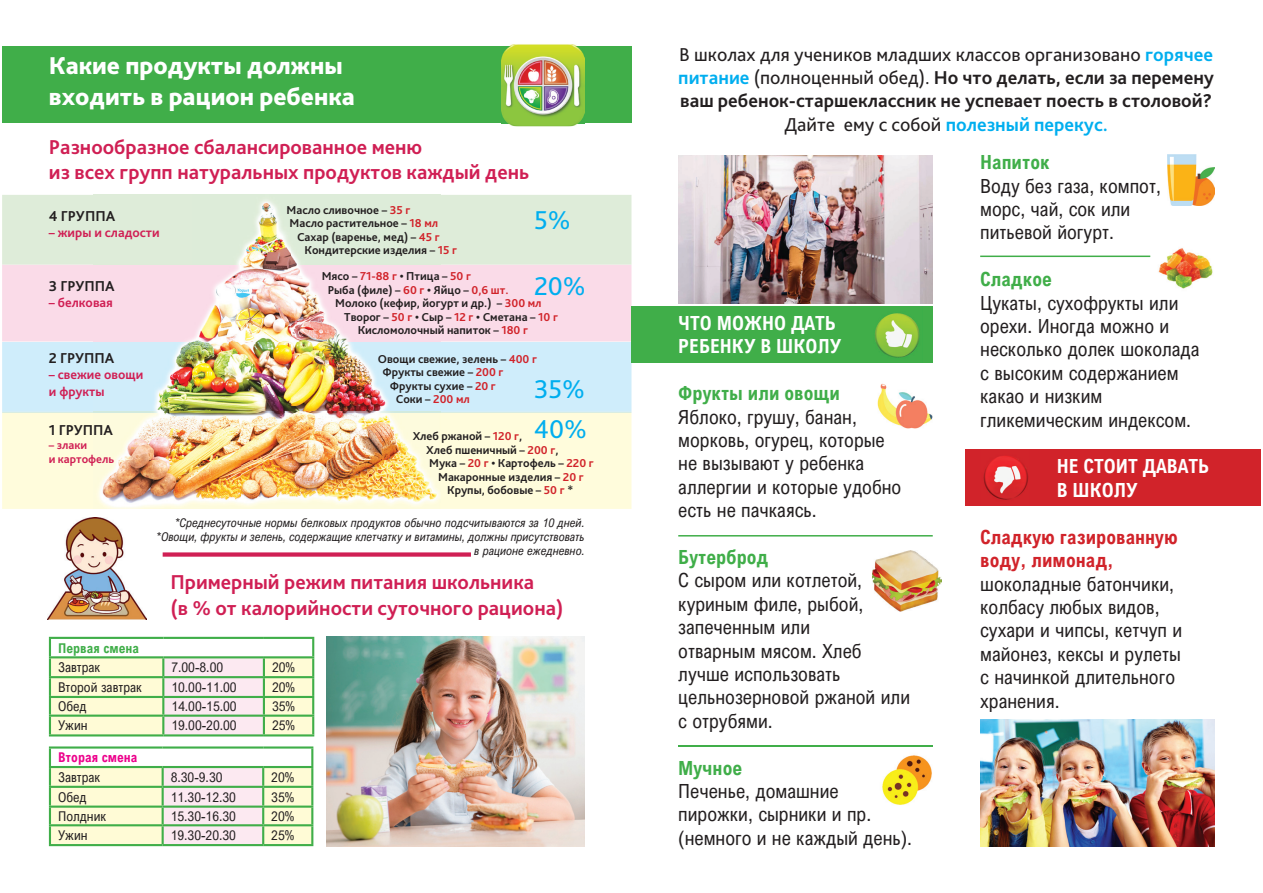
<style>
.page{position:relative;width:1263px;height:893px;background:#fff}
.page>*{position:absolute;margin:0;border:0;box-sizing:border-box;transform-origin:0 0}
.t1{font:27px "Bliss Pro";color:#00aeef}
.t2{font:800 25.5px/30.6px "Bliss Pro";color:#fff}
.t3{font:700 21px/25.2px "Bliss Pro";color:#d01f54}
.t4{font:19.5px/23.4px "Arial Nova Cond";color:#231f20}
.t5{font:700 19.5px/23.4px "Bliss Pro";color:#231f20;text-align:center}
.t6{font:700 19.5px/23.4px "Arial Nova Cond";color:#fff}
.t7{font:700 19.5px "Arial Nova Cond";color:#40ae49}
.t8{font:700 19.5px/23.4px "Arial Nova Cond";color:#d1232a}
.t9{font:700 15px "Bliss Pro";color:#231f20}
.t10{font:13.5px "Arial Nova Cond";color:#231f20}
.t11{font:700 13.5px/16.2px "Bliss Pro";color:#d01f54}
.t12{font:700 13.5px "Arial Nova Cond";color:#40ae49}
.t13{font:700 13.5px "Arial Nova Cond";color:#ed028c}
.t14{font:700 12px "Bliss Pro";color:#231f20}
.t15{font:italic 12px/14.4px "Arial Nova Cond";color:#231f20;text-align:right}
.t16{font:700 12px/14.4px "Bliss Pro";color:#d01f54}
.s1{color:#d1232a}
.s2{font-weight:400}
.s3{color:#00aeef}
</style>
<div class="page">
<div style="left:2px;top:46px;width:629px;height:77px;background:#40ae49"></div>
<div style="left:2px;top:413px;width:629px;height:96px;background:#fffcdc"></div>
<div style="left:2px;top:342px;width:629px;height:70px;background:#cfedfb"></div>
<hr style="left:440px;top:412px;width:191px;height:1px;background:#d2eade">
<hr style="left:2px;top:412px;width:91px;height:1px;background:#d2eade">
<div style="left:2px;top:265px;width:629px;height:76px;background:#fadbe8"></div>
<div style="left:2px;top:195px;width:629px;height:70px;background:#deecd9"></div>
<img style="left:93px;top:194px;width:347px;height:315px">
<img style="left:47px;top:518px;width:100px;height:101px">
<div style="left:163px;top:552px;width:308px;height:5px;background:#d01f54"></div>
<img style="left:327px;top:636px;width:258px;height:210px">
<hr style="left:49px;top:637px;width:114px;height:2px;background:#40ae49">
<hr style="left:163px;top:637px;width:101px;height:2px;background:#40ae49">
<hr style="left:264px;top:637px;width:50px;height:2px;background:#40ae49">
<svg style="left:49px;top:639px;width:265px;height:95px"></svg>
<hr style="left:49px;top:734px;width:114px;height:2px;background:#40ae49">
<hr style="left:163px;top:734px;width:101px;height:2px;background:#40ae49">
<hr style="left:264px;top:734px;width:50px;height:2px;background:#40ae49">
<hr style="left:49px;top:746px;width:114px;height:3px;background:#40ae49">
<hr style="left:163px;top:746px;width:100px;height:3px;background:#40ae49">
<hr style="left:263px;top:746px;width:50px;height:3px;background:#40ae49">
<svg style="left:49px;top:749px;width:264px;height:95px"></svg>
<hr style="left:49px;top:844px;width:114px;height:2px;background:#40ae49">
<hr style="left:163px;top:844px;width:100px;height:2px;background:#40ae49">
<hr style="left:263px;top:844px;width:50px;height:2px;background:#40ae49">
<img style="left:502px;top:44px;width:82px;height:82px">
<img style="left:502px;top:46px;width:82px;height:77px">
<img style="left:1143px;top:248px;width:70px;height:41px">
<div style="left:965px;top:449px;width:296px;height:57px;background:#d1232a"></div>
<img style="left:980px;top:719px;width:234px;height:127px">
<div style="left:632px;top:306px;width:301px;height:56px;background:#40ae49"></div>
<img style="left:678px;top:155px;width:255px;height:148px">
<img style="left:872px;top:550px;width:69px;height:62px">
<img style="left:877px;top:383px;width:56px;height:46px">
<hr style="left:678px;top:535px;width:255px;height:1px;background:#40ae49">
<hr style="left:980px;top:256px;width:170px;height:1px;background:#40ae49">
<hr style="left:678px;top:745px;width:255px;height:1px;background:#40ae49">
<img style="left:874px;top:362px;width:48px;height:1px">
<img style="left:875px;top:313px;width:45px;height:45px">
<img style="left:983px;top:456px;width:46px;height:44px">
<img style="left:882px;top:755px;width:50px;height:50px">
<img style="left:1168px;top:154px;width:46px;height:52px">
<h2 class="t2" style="left:49px;top:50px;width:307px">Какие продукты должны входить в рацион ребенка</h2>
<p class="t3" style="left:49px;top:134px;width:482px">Разнообразное сбалансированное меню<br>из всех групп натуральных продуктов каждый день</p>
<p class="t9" style="left:49px;top:206px;width:68px">4 ГРУППА</p>
<p class="t11" style="left:49px;top:224px;width:112px">– жиры и сладости</p>
<p class="t9" style="left:49px;top:277px;width:67px">3 ГРУППА</p>
<p class="t11" style="left:49px;top:294px;width:66px">– белковая</p>
<p class="t9" style="left:49px;top:349px;width:67px">2 ГРУППА</p>
<p class="t11" style="left:49px;top:366px;width:96px">– свежие овощи и фрукты</p>
<p class="t9" style="left:49px;top:420px;width:66px">1 ГРУППА</p>
<p class="t16" style="left:49px;top:438px;width:67px">– злаки<br>и картофель</p>
<p class="t14" style="left:286px;top:202px;width:125px">Масло сливочное – <span class="s1">35 г</span></p>
<p class="t14" style="left:289px;top:216px;width:150px">Масло растительное – <span class="s1">18 мл</span></p>
<p class="t14" style="left:297px;top:229px;width:144px">Сахар (варенье, мед) – <span class="s1">45 г</span></p>
<p class="t14" style="left:304px;top:243px;width:154px">Кондитерские изделия – <span class="s1">15 г</span></p>
<h1 class="t1" style="left:534px;top:203px;width:38px">5%</h1>
<p class="t14" style="left:322px;top:269px;width:151px">Мясо – <span class="s1">71-88 г</span> • Птица – <span class="s1">50 г</span></p>
<p class="t14" style="left:328px;top:282px;width:182px">Рыба (филе) – <span class="s1">60 г</span> • Яйцо – <span class="s1">0,6 шт.</span></p>
<p class="t14" style="left:335px;top:296px;width:208px">Молоко (кефир, йогурт и др.) – <span class="s1">300 мл</span></p>
<p class="t14" style="left:344px;top:309px;width:215px">Творог – <span class="s1">50 г</span> • Сыр – <span class="s1">12 г</span> • Сметана – <span class="s1">10 г</span></p>
<p class="t14" style="left:358px;top:323px;width:172px">Кисломолочный напиток – <span class="s1">180 г</span></p>
<h1 class="t1" style="left:534px;top:270px;width:53px">20%</h1>
<p class="t14" style="left:378px;top:351px;width:161px">Овощи свежие, зелень – <span class="s1">400 г</span></p>
<p class="t14" style="left:382px;top:365px;width:123px">Фрукты свежие – <span class="s1">200 г</span></p>
<p class="t14" style="left:390px;top:378px;width:108px">Фрукты сухие – <span class="s1">20 г</span></p>
<p class="t14" style="left:396px;top:392px;width:75px">Соки – <span class="s1">200 мл</span></p>
<h1 class="t1" style="left:534px;top:412px;width:55px">40%</h1>
<h1 class="t1" style="left:534px;top:372px;width:53px">35%</h1>
<p class="t14" style="left:413px;top:429px;width:111px">Хлеб ржаной – <span class="s1">120 г</span>,</p>
<p class="t14" style="left:426px;top:442px;width:134px">Хлеб пшеничный – <span class="s1">200 г</span>,</p>
<p class="t14" style="left:429px;top:456px;width:166px">Мука – <span class="s1">20 г</span> • Картофель – <span class="s1">220 г</span></p>
<p class="t14" style="left:438px;top:469px;width:147px">Макаронные изделия – <span class="s1">20 г</span></p>
<p class="t14" style="left:447px;top:483px;width:128px">Крупы, бобовые – <span class="s1">50 г</span> *</p>
<p class="t15" style="left:156px;top:515px;width:430px">*Среднесуточные нормы белковых продуктов обычно подсчитываются за 10 дней. *Овощи, фрукты и зелень, содержащие клетчатку и витамины, должны присутствовать в рационе ежедневно.</p>
<p class="t3" style="left:170px;top:569px;width:394px">Примерный режим питания школьника<br>(в % от калорийности суточного рациона)</p>
<p class="t12" style="left:58px;top:639px;width:83px">Первая смена</p>
<p class="t10" style="left:58px;top:659px;width:44px">Завтрак</p>
<p class="t10" style="left:171px;top:659px;width:53px">7.00-8.00</p>
<p class="t10" style="left:272px;top:659px;width:25px">20%</p>
<p class="t10" style="left:58px;top:679px;width:86px">Второй завтрак</p>
<p class="t10" style="left:171px;top:679px;width:67px">10.00-11.00</p>
<p class="t10" style="left:272px;top:679px;width:25px">20%</p>
<p class="t10" style="left:58px;top:698px;width:30px">Обед</p>
<p class="t10" style="left:171px;top:698px;width:67px">14.00-15.00</p>
<p class="t10" style="left:272px;top:698px;width:25px">35%</p>
<p class="t10" style="left:58px;top:717px;width:31px">Ужин</p>
<p class="t10" style="left:171px;top:717px;width:67px">19.00-20.00</p>
<p class="t10" style="left:272px;top:717px;width:25px">25%</p>
<p class="t13" style="left:58px;top:749px;width:81px">Вторая смена</p>
<p class="t10" style="left:58px;top:769px;width:44px">Завтрак</p>
<p class="t10" style="left:171px;top:769px;width:53px">8.30-9.30</p>
<p class="t10" style="left:271px;top:769px;width:25px">20%</p>
<p class="t10" style="left:58px;top:788px;width:30px">Обед</p>
<p class="t10" style="left:171px;top:788px;width:67px">11.30-12.30</p>
<p class="t10" style="left:271px;top:788px;width:25px">35%</p>
<p class="t10" style="left:58px;top:808px;width:50px">Полдник</p>
<p class="t10" style="left:171px;top:808px;width:67px">15.30-16.30</p>
<p class="t10" style="left:271px;top:808px;width:25px">20%</p>
<p class="t10" style="left:58px;top:827px;width:31px">Ужин</p>
<p class="t10" style="left:171px;top:827px;width:67px">19.30-20.30</p>
<p class="t10" style="left:271px;top:827px;width:25px">25%</p>
<p class="t5" style="left:678px;top:42px;width:537px"><span class="s2">В школах для учеников младших классов организовано</span> <span class="s3">горячее питание</span> <span class="s2">(полноценный обед).</span> Но что делать, если за перемену ваш ребенок-старшеклассник не успевает поесть в столовой?<br><span class="s2">Дайте ему с собой</span> <span class="s3">полезный перекус.</span></p>
<p class="t6" style="left:678px;top:311px;width:165px">ЧТО МОЖНО ДАТЬ<br>РЕБЕНКУ В ШКОЛУ</p>
<p class="t7" style="left:678px;top:381px;width:163px">Фрукты или овощи</p>
<p class="t4" style="left:678px;top:405px;width:225px">Яблоко, грушу, банан, морковь, огурец, которые не вызывают у ребенка аллергии и которые удобно есть не пачкаясь.</p>
<p class="t7" style="left:678px;top:545px;width:92px">Бутерброд</p>
<p class="t4" style="left:678px;top:568px;width:233px">С сыром или котлетой, куриным филе, рыбой, запеченным или<br>отварным мясом. Хлеб лучше использовать цельнозерновой ржаной или с отрубями.</p>
<p class="t7" style="left:678px;top:755px;width:65px">Мучное</p>
<p class="t4" style="left:678px;top:779px;width:235px">Печенье, домашние пирожки, сырники и пр. (немного и не каждый день).</p>
<p class="t7" style="left:980px;top:150px;width:71px">Напиток</p>
<p class="t4" style="left:980px;top:174px;width:182px">Воду без газа, компот, морс, чай, сок или питьевой йогурт.</p>
<p class="t7" style="left:980px;top:267px;width:73px">Сладкое</p>
<p class="t4" style="left:980px;top:291px;width:221px">Цукаты, сухофрукты или орехи. Иногда можно и несколько долек шоколада с высоким содержанием какао и низким гликемическим индексом.</p>
<p class="t6" style="left:1057px;top:454px;width:154px">НЕ СТОИТ ДАВАТЬ<br>В ШКОЛУ</p>
<p class="t8" style="left:980px;top:525px;width:199px">Сладкую газированную воду, лимонад,</p>
<p class="t4" style="left:980px;top:572px;width:203px">шоколадные батончики, колбасу любых видов, сухари и чипсы, кетчуп и майонез, кексы и рулеты с начинкой длительного хранения.</p>
</div>
